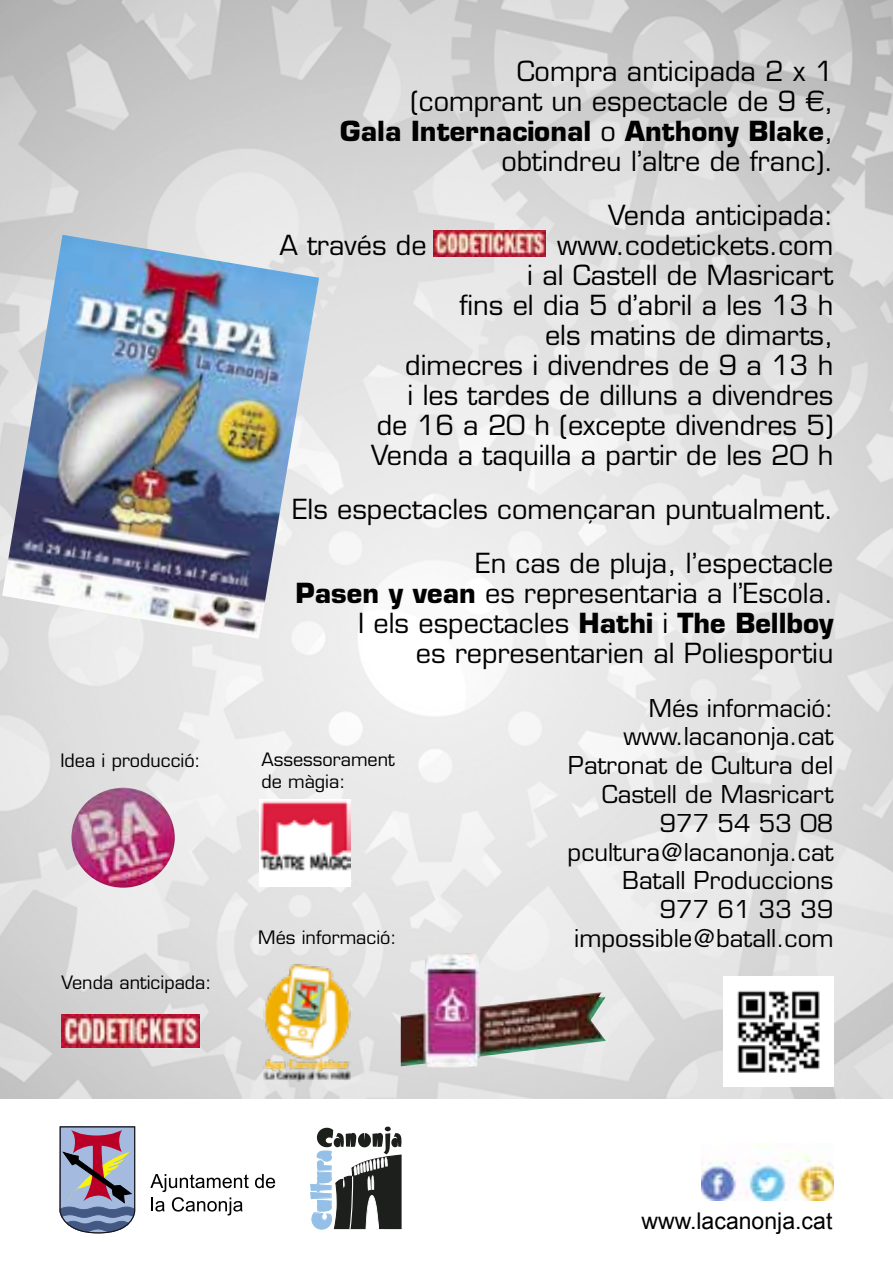
<style>
.page{position:relative;width:893px;height:1276px;background:#fff}
.page>*{position:absolute;margin:0;border:0;box-sizing:border-box;transform-origin:0 0}
.t1{font:27px/30px "Eurostile";color:#000;text-align:right}
.t2{font:26.7px "Airmole";color:#94bfe6}
.t3{font:24px/28.8px "Eurostile";color:#000;text-align:right}
.t4{font:23.1px "Arial";color:#000}
.t5{font:18px/21.6px "Eurostile";color:#000}
.s1{font-weight:700}
</style>
<div class="page">
<img style="left:0;top:0;width:893px;height:1099px">
<img style="left:401px;top:953px;width:205px;height:114px">
<img style="left:723px;top:976px;width:110px;height:110px">
<img style="left:62px;top:1015px;width:137px;height:32px">
<img style="left:434px;top:231px;width:111px;height:26px">
<img style="left:71px;top:787px;width:104px;height:100px">
<img style="left:260px;top:800px;width:90px;height:87px">
<img style="left:258px;top:961px;width:97px;height:121px">
<img style="left:702px;top:1143px;width:131px;height:57px">
<svg style="left:255px;top:1174px;width:20px;height:14px"></svg>
<svg style="left:150px;top:1174px;width:99px;height:41px"></svg>
<svg style="left:311px;top:1126px;width:91px;height:104px"></svg>
<svg style="left:59px;top:1126px;width:77px;height:108px;background:#91849b"></svg>
<img style="left:2px;top:235px;width:317px;height:403px">
<p class="t1" style="left:340px;top:56px;width:495px">Compra anticipada 2 x 1<br>(comprant un espectacle de 9 €,<br><span class="s1">Gala Internacional</span> o <span class="s1">Anthony Blake</span>, obtindreu l’altre de franc).</p>
<p class="t1" style="left:608px;top:200px;width:227px">Venda anticipada:</p>
<p class="t1" style="left:280px;top:230px;width:149px">A través de</p>
<p class="t1" style="left:371px;top:230px;width:464px">www.codetickets.com<br>i al Castell de Masricart<br>fins el dia 5 d’abril a les 13 h<br>els matins de dimarts,<br>dimecres i divendres de 9 a 13 h<br>i les tardes de dilluns a divendres de 16 a 20 h (excepte divendres 5)<br>Venda a taquilla a partir de les 20 h</p>
<p class="t1" style="left:292px;top:482px;width:542px;line-height:54px">Els espectacles començaran puntualment.<br>En cas de pluja, l’espectacle</p>
<p class="t1" style="left:296px;top:578px;width:539px"><span class="s1">Pasen y vean</span> es representaria a l’Escola.<br>I els espectacles <span class="s1">Hathi</span> i <span class="s1">The Bellboy<br></span>es representarien al Poliesportiu</p>
<p class="t3" style="left:568px;top:693px;width:267px">Més informació: www.lacanonja.cat<br>Patronat de Cultura del<br>Castell de Masricart<br>977 54 53 08 pcultura@lacanonja.cat<br>Batall Produccions<br>977 61 33 39 impossible@batall.com</p>
<p class="t5" style="left:61px;top:749px;width:142px">Idea i producció:</p>
<p class="t5" style="left:261px;top:749px;width:135px">Assessorament de màgia:</p>
<p class="t5" style="left:258px;top:927px;width:140px">Més informació:</p>
<p class="t5" style="left:62px;top:972px;width:152px">Venda anticipada:</p>
<p class="t2" style="left:306px;top:1229px;width:81px;rotate:-90deg">Cultura</p>
<p class="t4" style="left:641px;top:1205px;width:192px">www.lacanonja.cat</p>
</div>
